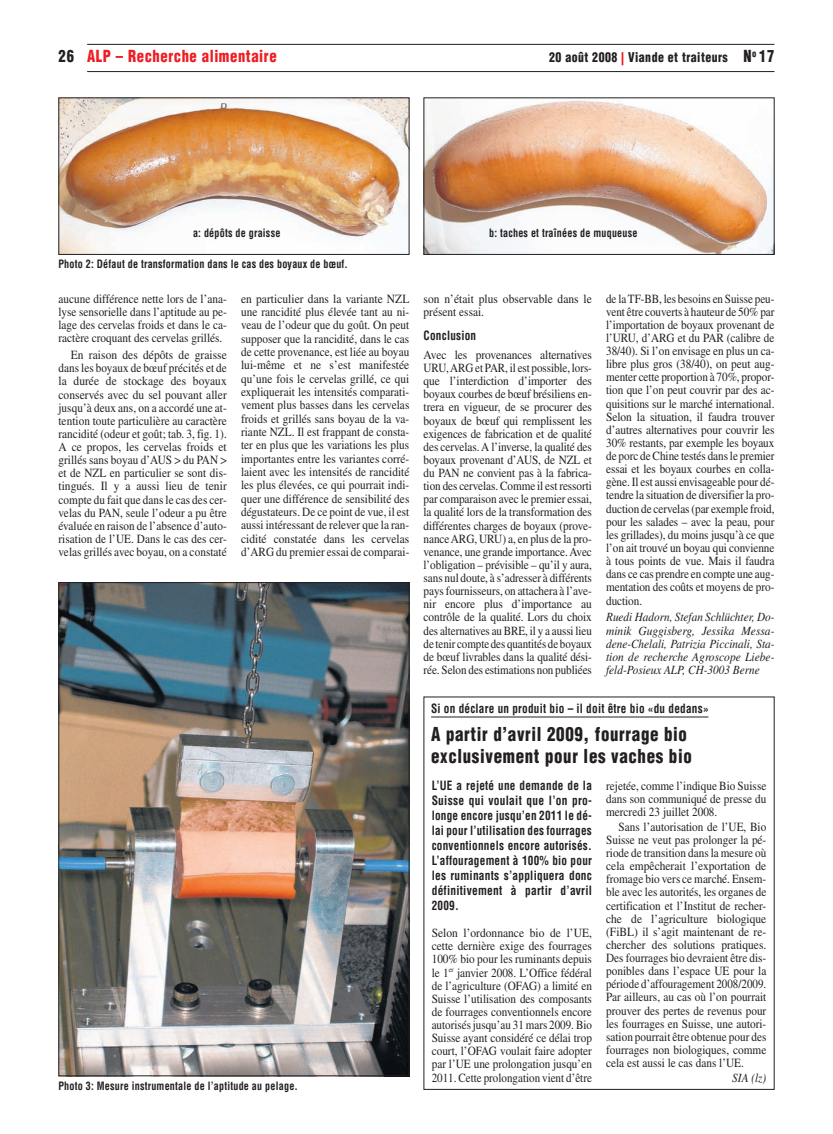
<style>
.page{position:relative;width:833px;height:1134px;background:#fff}
.page>*{position:absolute;margin:0;border:0;box-sizing:border-box;transform-origin:0 0}
.t1{font:900 condensed 18.75px/21.2px "Helvetica LT Std";letter-spacing:.04em;color:#231f20;scale:.9 1}
.t2{font:900 condensed 16.25px "Helvetica LT Std";letter-spacing:.04em;color:#ee1d23;scale:.9 1}
.t3{font:900 condensed 13.12px "Helvetica LT Std";letter-spacing:.04em;color:#231f20;scale:.9 1}
.t4{font:12.5px/13.1px "Times LT Std";color:#231f20;text-align:justify;scale:.92 1}
.t5{font:12.5px/13.1px "Times LT Std";color:#231f20;text-align:justify;scale:.9 1}
.t6{font:12.5px/13.1px "Times LT Std";color:#231f20;text-align:justify;scale:.89 1}
.t7{font:700 condensed 12.5px/15px "Helvetica LT Std";letter-spacing:.02em;color:#231f20;text-align:justify;scale:.9 1}
.t8{font:italic 12.5px/13.1px "Times LT Std";color:#231f20;text-align:justify;scale:.9 1}
.t9{font:700 condensed 11.25px "Helvetica LT Std";letter-spacing:.02em;color:#231f20;scale:.9 1}
.s1{color:#231f20}
.s2{color:#ee1d23}
.s3{font-size:16.25px}
</style>
<div class="page">
<img style="left:60px;top:584px;width:347px;height:490px">
<img style="left:60px;top:100px;width:347px;height:153px">
<div style="left:58px;top:98px;width:351px;height:157px;border:1px solid #231f20"></div>
<img style="left:425px;top:100px;width:347px;height:153px">
<div style="left:423px;top:98px;width:351px;height:157px;border:1px solid #231f20"></div>
<hr style="left:431px;top:717px;width:277px;height:1px;background:#231f20">
<hr style="left:87px;top:44px;width:687px;height:1px;background:#231f20">
<hr style="left:87px;top:71px;width:687px;height:1px;background:#231f20">
<h2 class="t2" style="left:58px;top:47px;width:244px"><span class="s1">26</span> ALP – Recherche alimentaire</h2>
<p class="t3" style="left:549px;top:50px;width:252px">20 août 2008 <span class="s2">|</span> Viande et traiteurs <span class="s3">N</span><sup>o</sup> <span class="s3">17</span></p>
<p class="t9" style="left:193px;top:228px;width:99px">a: dépôts de graisse</p>
<p class="t9" style="left:489px;top:228px;width:167px">b: taches et traînées de muqueuse</p>
<p class="t9" style="left:58px;top:259px;width:323px">Photo 2: Défaut de transformation dans le cas des boyaux de bœuf.</p>
<p class="t5" style="left:58px;top:293px;width:189px">aucune différence nette lors de l’ana&shy;lyse sensorielle dans l’aptitude au pe&shy;lage des cervelas froids et dans le ca&shy;ractère croquant des cervelas grillés.</p>
<p class="t4" style="left:58px;top:350px;width:184px;text-indent:12px">En raison des dépôts de graisse dans les boyaux de bœuf précités et de la durée de stockage des boyaux conservés avec du sel pouvant aller jusqu’à deux ans, on a accordé une at&shy;tention toute particulière au caractère rancidité (odeur et goût; tab. 3, fig. 1).<br>A ce propos, les cervelas froids et grillés sans boyau d’AUS &gt; du PAN &gt; et de NZL en particulier se sont dis&shy;tingués. Il y a aussi lieu de tenir compte du fait que dans le cas des cer&shy;velas du PAN, seule l’odeur a pu être évaluée en raison de l’absence d’auto&shy;risation de l’UE. Dans le cas des cer&shy;velas grillés avec boyau, on a constaté</p>
<p class="t4" style="left:241px;top:293px;width:184px">en particulier dans la variante NZL une rancidité plus élevée tant au ni&shy;veau de l’odeur que du goût. On peut supposer que la rancidité, dans le cas de cette provenance, est liée au boyau lui-même et ne s’est manifestée qu’une fois le cervelas grillé, ce qui expliquerait les intensités comparati&shy;vement plus basses dans les cervelas froids et grillés sans boyau de la va&shy;riante NZL. Il est frappant de consta&shy;ter en plus que les variations les plus importantes entre les variantes corré&shy;laient avec les intensités de rancidité les plus élevées, ce qui pourrait indi&shy;quer une différence de sensibilité des dégustateurs. De ce point de vue, il est aussi intéressant de relever que la ran&shy;cidité constatée dans les cervelas d’ARG du premier essai de comparai-</p>
<p class="t4" style="left:423px;top:293px;width:184px">son n’était plus observable dans le présent essai.</p>
<p class="t7" style="left:423px;top:329px;width:60px">Conclusion</p>
<p class="t4" style="left:423px;top:349px;width:185px">Avec les provenances alternatives URU, ARG et PAR, il est possible, lors&shy;que l’interdiction d’importer des boyaux courbes de bœuf brésiliens en&shy;trera en vigueur, de se procurer des boyaux de bœuf qui remplissent les exigences de fabrication et de qualité des cervelas. A l’inverse, la qualité des boyaux provenant d’AUS, de NZL et du PAN ne convient pas à la fabrica&shy;tion des cervelas. Comme il est ressorti par comparaison avec le premier essai, la qualité lors de la transformation des différentes charges de boyaux (prove&shy;nance ARG, URU) a, en plus de la pro&shy;venance, une grande importance. Avec l’obligation – prévisible – qu’il y aura, sans nul doute, à s’adresser à différents pays fournisseurs, on attachera à l’ave&shy;nir encore plus d’importance au contrôle de la qualité. Lors du choix des alternatives au BRE, il y a aussi lieu de tenir compte des quantités de boyaux de bœuf livrables dans la qualité dési&shy;rée. Selon des estimations non publiées</p>
<p class="t6" style="left:606px;top:293px;width:191px">de la TF-BB, les besoins en Suisse peu&shy;vent être couverts à hauteur de 50% par l’importation de boyaux provenant de l’URU, d’ARG et du PAR (calibre de 38/40). Si l’on envisage en plus un ca&shy;libre plus gros (38/40), on peut aug&shy;menter cette proportion à 70%, propor&shy;tion que l’on peut couvrir par des ac&shy;quisitions sur le marché international.<br>Selon la situation, il faudra trouver d’autres alternatives pour couvrir les 30% restants, par exemple les boyaux de porc de Chine testés dans le premier essai et les boyaux courbes en colla&shy;gène. Il est aussi envisageable pour dé&shy;tendre la situation de diversifier la pro&shy;duction de cervelas (par exemple froid, pour les salades – avec la peau, pour les grillades), du moins jusqu’à ce que l’on ait trouvé un boyau qui convienne à tous points de vue. Mais il faudra dans ce cas prendre en compte une aug&shy;mentation des coûts et moyens de pro&shy;duction.</p>
<p class="t8" style="left:606px;top:612px;width:189px">Ruedi Hadorn, Stefan Schlüchter, Do&shy;minik Guggisberg, Jessika Messa&shy;dene-Chelali, Patrizia Piccinali, Sta&shy;tion de recherche Agroscope Liebe&shy;feld-Posieux ALP, CH-3003 Berne</p>
<p class="t9" style="left:58px;top:1081px;width:268px">Photo 3: Mesure instrumentale de l’aptitude au pelage.</p>
<p class="t7" style="left:431px;top:702px;width:310px">Si on déclare un produit bio – il doit être bio «du dedans»</p>
<h1 class="t1" style="left:431px;top:724px;width:291px">A partir d’avril 2009, fourrage bio exclusivement pour les vaches bio</h1>
<p class="t7" style="left:432px;top:779px;width:179px">L’UE a rejeté une demande de la Suisse qui voulait que l’on pro&shy;longe encore jusqu’en 2011 le dé&shy;lai pour l’utilisation des fourrages conventionnels encore autorisés.<br>L’affouragement à 100% bio pour les ruminants s’appliquera donc définitivement à partir d’avril 2009.</p>
<p class="t4" style="left:432px;top:928px;width:176px">Selon l’ordonnance bio de l’UE, cette dernière exige des fourrages 100% bio pour les ruminants depuis le 1<sup>er</sup> janvier 2008. L’Office fédéral de l’agriculture (OFAG) a limité en Suisse l’utilisation des composants de fourrages conventionnels encore autorisés jusqu’au 31 mars 2009. Bio Suisse ayant considéré ce délai trop court, l’OFAG voulait faire adopter par l’UE une prolongation jusqu’en 2011. Cette prolongation vient d’être</p>
<p class="t5" style="left:606px;top:780px;width:179px">rejetée, comme l’indique Bio Suisse dans son communiqué de presse du mercredi 23 juillet 2008.</p>
<p class="t5" style="left:606px;top:821px;width:180px;text-indent:12px">Sans l’autorisation de l’UE, Bio Suisse ne veut pas prolonger la pé&shy;riode de transition dans la mesure où cela empêcherait l’exportation de fromage bio vers ce marché. Ensem&shy;ble avec les autorités, les organes de certification et l’Institut de recher&shy;che de l’agriculture biologique (FiBL) il s’agit maintenant de re&shy;chercher des solutions pratiques.<br>Des fourrages bio devraient être dis&shy;ponibles dans l’espace UE pour la période d’affouragement 2008/2009.<br>Par ailleurs, au cas où l’on pourrait prouver des pertes de revenus pour les fourrages en Suisse, une autori&shy;sation pourrait être obtenue pour des fourrages non biologiques, comme cela est aussi le cas dans l’UE.</p>
<p class="t8" style="left:732px;top:1072px;width:39px">SIA (lz)</p>
</div>
